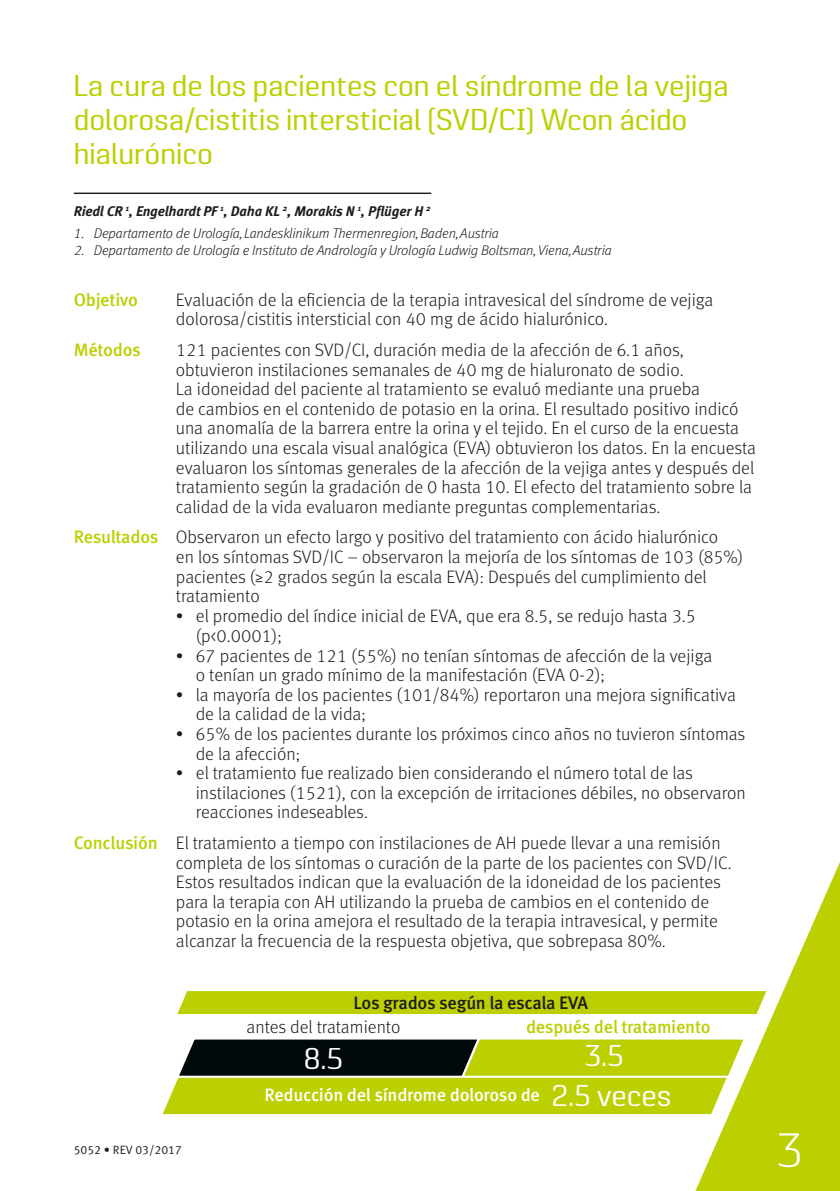
<style>
.page{position:relative;width:840px;height:1191px;background:#fff}
.page>*{position:absolute;margin:0;border:0;box-sizing:border-box;transform-origin:0 0}
.t1{font:300 48px "Pancetta Pro";color:#fff}
.t2{font:30px/34px "Pancetta Pro";color:#bccf00}
.t3{font:30px "Pancetta Pro";color:#fff}
.t4{font:300 18px/19.6px "Meta Pro";color:#1d1d1b}
.t5{font:500 18px "Meta Pro";letter-spacing:-.015em;color:#fff}
.t6{font:500 18px "Meta Pro";letter-spacing:-.015em;color:#bccf00}
.t7{font:500 18px "Meta Pro";letter-spacing:-.02em;color:#1d1d1b}
.t8{font:italic 300 14px "Meta Pro";letter-spacing:-.01em;color:#1d1d1b}
.t9{font:italic 700 14px "Meta Pro";letter-spacing:-.01em;color:#1d1d1b}
.t10{font:12px "Meta Pro Norm";color:#1d1d1b}
.s1{font-weight:500;color:#bccf00}
.s2{font-family:"Pancetta Pro";font-weight:400;font-size:30px}
</style>
<div class="page">
<svg style="left:695px;top:864px;width:144px;height:327px;fill:#bccf00"></svg>
<svg style="left:74px;top:193px;width:357px;height:1px"></svg>
<svg style="left:177px;top:987px;width:593px;height:30px"></svg>
<svg style="left:162px;top:1036px;width:585px;height:81px;background:#9dab29"></svg>
<h2 class="t2" style="left:74px;top:69px;width:656px">La cura de los pacientes con el síndrome de la vejiga dolorosa/cistitis intersticial (SVD/CI) Wcon ácido hialurónico</h2>
<p class="t9" style="left:74px;top:200px;width:358px">Riedl CR <sup>1</sup>, Engelhardt PF <sup>1</sup>, Daha KL <sup>2</sup>, Morakis N <sup>1</sup>, Pflüger H <sup>2</sup></p>
<p class="t8" style="left:74px;top:223px;width:426px">1. Departamento de Urología, Landesklinikum Thermenregion, Baden, Austria</p>
<p class="t8" style="left:74px;top:240px;width:539px">2. Departamento de Urología e Instituto de Andrología y Urología Ludwig Boltsman, Viena, Austria</p>
<p class="t6" style="left:74px;top:286px;width:66px">Objetivo</p>
<p class="t4" style="left:176px;top:289px;width:538px">Evaluación de la eficiencia de la terapia intravesical del síndrome de vejiga dolorosa/cistitis intersticial con 40 mg de ácido hialurónico.</p>
<p class="t6" style="left:74px;top:336px;width:69px">Métodos</p>
<p class="t4" style="left:176px;top:339px;width:581px">121 pacientes con SVD/CI, duración media de la afección de 6.1 años, obtuvieron instilaciones semanales de 40 mg de hialuronato de sodio.<br>La idoneidad del paciente al tratamiento se evaluó mediante una prueba<br>de cambios en el contenido de potasio en la orina. El resultado positivo indicó una anomalía de la barrera entre la orina y el tejido. En el curso de la encuesta utilizando una escala visual analógica (EVA) obtuvieron los datos. En la encuesta evaluaron los síntomas generales de la afección de la vejiga antes y después del tratamiento según la gradación de 0 hasta 10. El efecto del tratamiento sobre la calidad de la vida evaluaron mediante preguntas complementarias.</p>
<p class="t4" style="left:176px;top:526px;width:568px;text-indent:-102px"><span class="s1">Resultados</span> Observaron un efecto largo y positivo del tratamiento con ácido hialurónico<br>en los síntomas SVD/IC – observaron la mejoría de los síntomas de 103 (85%) pacientes (≥2 grados según la escala EVA): Después del cumplimiento del tratamiento</p>
<p class="t4" style="left:196px;top:605px;width:501px;text-indent:-20px">• el promedio del índice inicial de EVA, que era 8.5, se redujo hasta 3.5 (р&lt;0.0001);</p>
<p class="t4" style="left:196px;top:644px;width:518px;text-indent:-20px">• 67 pacientes de 121 (55%) no tenían síntomas de afección de la vejiga o tenían un grado mínimo de la manifestación (EVA 0-2);</p>
<p class="t4" style="left:196px;top:684px;width:541px;text-indent:-20px">• la mayoría de los pacientes (101/84%) reportaron una mejora significativa de la calidad de la vida;</p>
<p class="t4" style="left:196px;top:723px;width:550px;text-indent:-20px">• 65% de los pacientes durante los próximos cinco años no tuvieron síntomas de la afección;</p>
<p class="t4" style="left:196px;top:762px;width:551px;text-indent:-20px">• el tratamiento fue realizado bien considerando el número total de las instilaciones (1521), con la excepción de irritaciones débiles, no observaron reacciones indeseables.</p>
<p class="t4" style="left:176px;top:832px;width:557px;text-indent:-102px"><span class="s1">Conclusión</span> El tratamiento a tiempo con instilaciones de AH puede llevar a una remisión completa de los síntomas o curación de la parte de los pacientes con SVD/IC.<br>Estos resultados indican que la evaluación de la idoneidad de los pacientes para la terapia con AH utilizando la prueba de cambios en el contenido de potasio en la orina amejora el resultado de la terapia intravesical, y permite alcanzar la frecuencia de la respuesta objetiva, que sobrepasa 80%.</p>
<p class="t7" style="left:353px;top:989px;width:236px">Los grados según la escala EVA</p>
<p class="t4" style="left:246px;top:1015px;width:155px">antes del tratamiento</p>
<p class="t6" style="left:525px;top:1012px;width:186px">después del tratamiento</p>
<h2 class="t3" style="left:303px;top:1041px;width:41px">8.5</h2>
<h2 class="t3" style="left:584px;top:1039px;width:41px">3.5</h2>
<p class="t5" style="left:264px;top:1081px;width:408px">Reducción del síndrome doloroso de <span class="s2">2.5 veces</span></p>
<p class="t10" style="left:74px;top:1140px;width:110px">5052 • REV 03/2017</p>
<h1 class="t1" style="left:775px;top:1123px;width:28px">3</h1>
</div>
